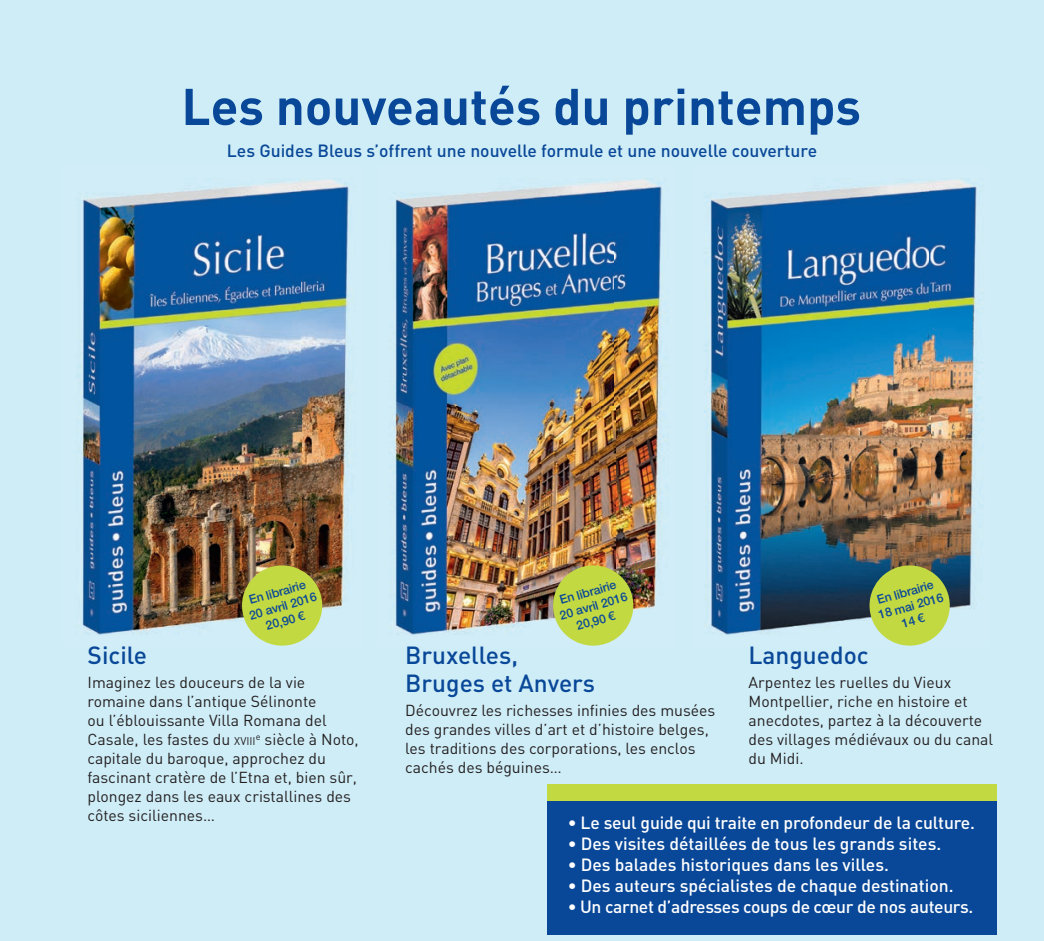
<style>
.page{position:relative;width:1044px;height:941px;background:#fff}
.page>*{position:absolute;margin:0;border:0;box-sizing:border-box;transform-origin:0 0}
.t1{font:700 50.75px "DIN";color:#094898}
.t2{font:500 24.5px/28px "DIN";color:#094898}
.t3{font:500 17.5px "DIN";letter-spacing:-.005em;color:#fff}
.t4{font:500 17.5px "DIN";color:#094898}
.t5{font:15.75px/18.9px "DIN";color:#231f20}
.t6{font:500 12.25px/14.7px "Helvetica Neue LT Std";color:#094898;text-align:center}
.s1{font-size:11.03px}
</style>
<div class="page">
<div style="left:0;top:0;width:1043px;height:940px;background:#cfedf7"></div>
<img style="left:79px;top:179px;width:270px;height:456px">
<img style="left:392px;top:179px;width:270px;height:456px">
<img style="left:705px;top:179px;width:275px;height:456px">
<div style="left:546px;top:784px;width:449px;height:17px;background:#c3d942"></div>
<div style="left:546px;top:801px;width:449px;height:133px;background:#094898"></div>
<img style="left:237px;top:560px;width:90px;height:86px">
<img style="left:548px;top:560px;width:89px;height:86px">
<svg style="left:864px;top:560px;width:90px;height:86px"></svg>
<h1 class="t1" style="left:181px;top:73px;width:680px">Les nouveautés du printemps</h1>
<p class="t4" style="left:227px;top:139px;width:591px">Les Guides Bleus s’offrent une nouvelle formule et une nouvelle couverture</p>
<p class="t6" style="left:243px;top:594px;width:71px;rotate:-16deg">En librairie<br>20 avril 2016<br>20,90 €</p>
<p class="t6" style="left:554px;top:594px;width:71px;rotate:-16deg">En librairie<br>20 avril 2016<br>20,90 €</p>
<p class="t6" style="left:872px;top:593px;width:68px;rotate:-16deg">En librairie<br>18 mai 2016<br>14 €</p>
<h2 class="t2" style="left:88px;top:640px;width:61px">Sicile</h2>
<p class="t5" style="left:88px;top:672px;width:272px">Imaginez les douceurs de la vie romaine dans l’antique Sélinonte<br>ou l’éblouissante Villa Romana del Casale, les fastes du <span class="s1">XVIII</span><sup>e</sup> siècle à Noto, capitale du baroque, approchez du fascinant cratère de l’Etna et, bien sûr, plongez dans les eaux cristallines des côtes siciliennes…</p>
<h2 class="t2" style="left:405px;top:640px;width:191px">Bruxelles,<br>Bruges et Anvers</h2>
<p class="t5" style="left:405px;top:700px;width:311px">Découvrez les richesses infinies des musées des grandes villes d’art et d’histoire belges, les traditions des corporations, les enclos cachés des béguines…</p>
<h2 class="t2" style="left:748px;top:640px;width:122px">Languedoc</h2>
<p class="t5" style="left:748px;top:672px;width:246px">Arpentez les ruelles du Vieux<br>Montpellier, riche en histoire et anecdotes, partez à la découverte des villages médiévaux ou du canal du Midi.</p>
<p class="t3" style="left:567px;top:811px;width:408px">• Le seul guide qui traite en profondeur de la culture.</p>
<p class="t3" style="left:567px;top:832px;width:375px">• Des visites détaillées de tous les grands sites.</p>
<p class="t3" style="left:567px;top:853px;width:323px">• Des balades historiques dans les villes.</p>
<p class="t3" style="left:567px;top:874px;width:387px">• Des auteurs spécialistes de chaque destination.</p>
<p class="t3" style="left:567px;top:895px;width:407px">• Un carnet d’adresses coups de cœur de nos auteurs.</p>
</div>
